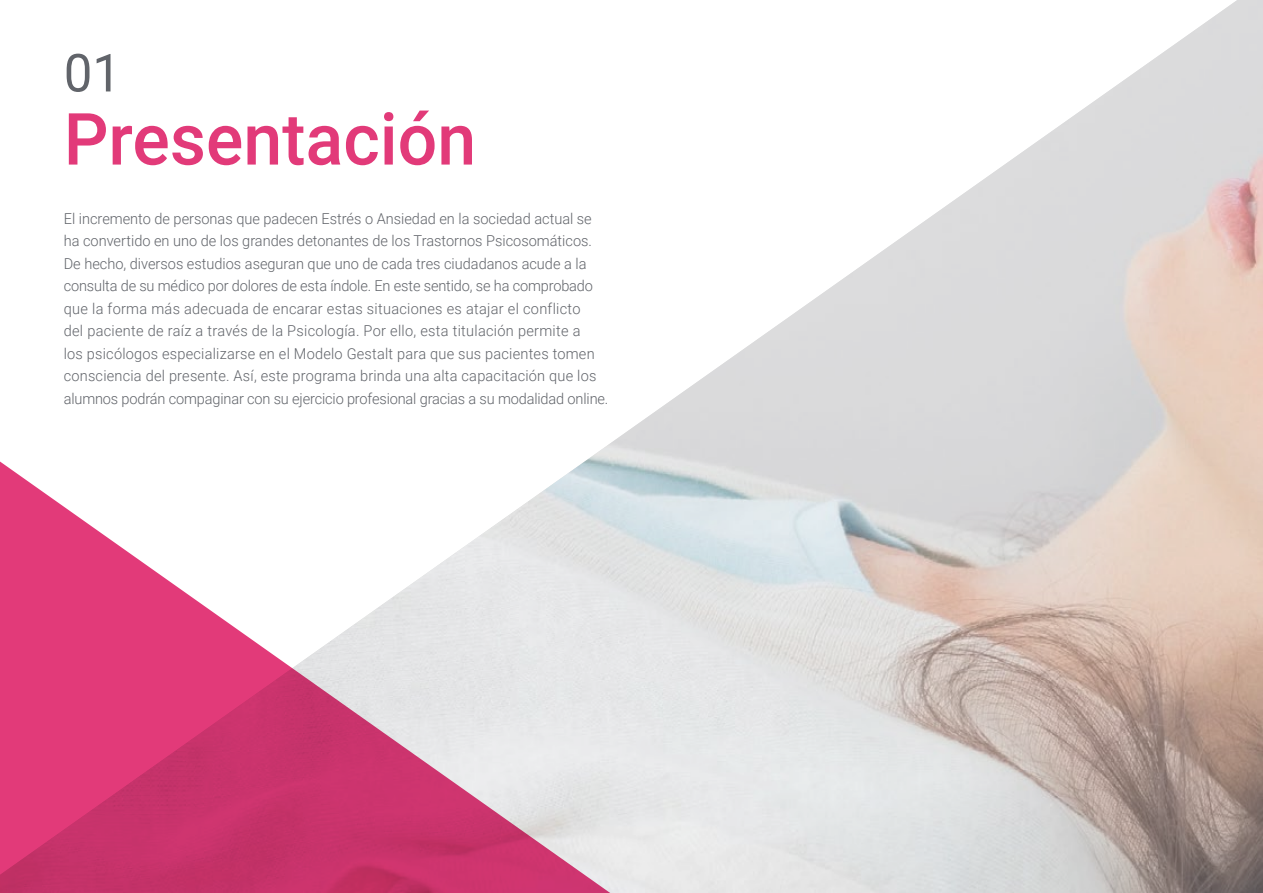
<style>
.page{position:relative;width:1263px;height:893px;background:#fff}
.page>*{position:absolute;margin:0;border:0;box-sizing:border-box;transform-origin:0 0}
.t1{font:500 72px "Roboto";color:#e23a79}
.t2{font:52.5px "Roboto";color:#61646a}
.t3{font:300 15px/22.5px "Roboto";color:#61646a}
</style>
<div class="page">
<img style="left:607px;top:0;width:656px;height:893px">
<svg style="left:0;top:446px;width:640px;height:447px"></svg>
<h2 class="t2" style="left:64px;top:36px;width:59px">01</h2>
<h1 class="t1" style="left:64px;top:89px;width:414px">Presentación</h1>
<p class="t3" style="left:64px;top:207px;width:546px">El incremento de personas que padecen Estrés o Ansiedad en la sociedad actual se ha convertido en uno de los grandes detonantes de los Trastornos Psicosomáticos.<br>De hecho, diversos estudios aseguran que uno de cada tres ciudadanos acude a la consulta de su médico por dolores de esta índole. En este sentido, se ha comprobado que la forma más adecuada de encarar estas situaciones es atajar el conflicto<br>del paciente de raíz a través de la Psicología. Por ello, esta titulación permite a<br>los psicólogos especializarse en el Modelo Gestalt para que sus pacientes tomen consciencia del presente. Así, este programa brinda una alta capacitación que los alumnos podrán compaginar con su ejercicio profesional gracias a su modalidad online.</p>
</div>
